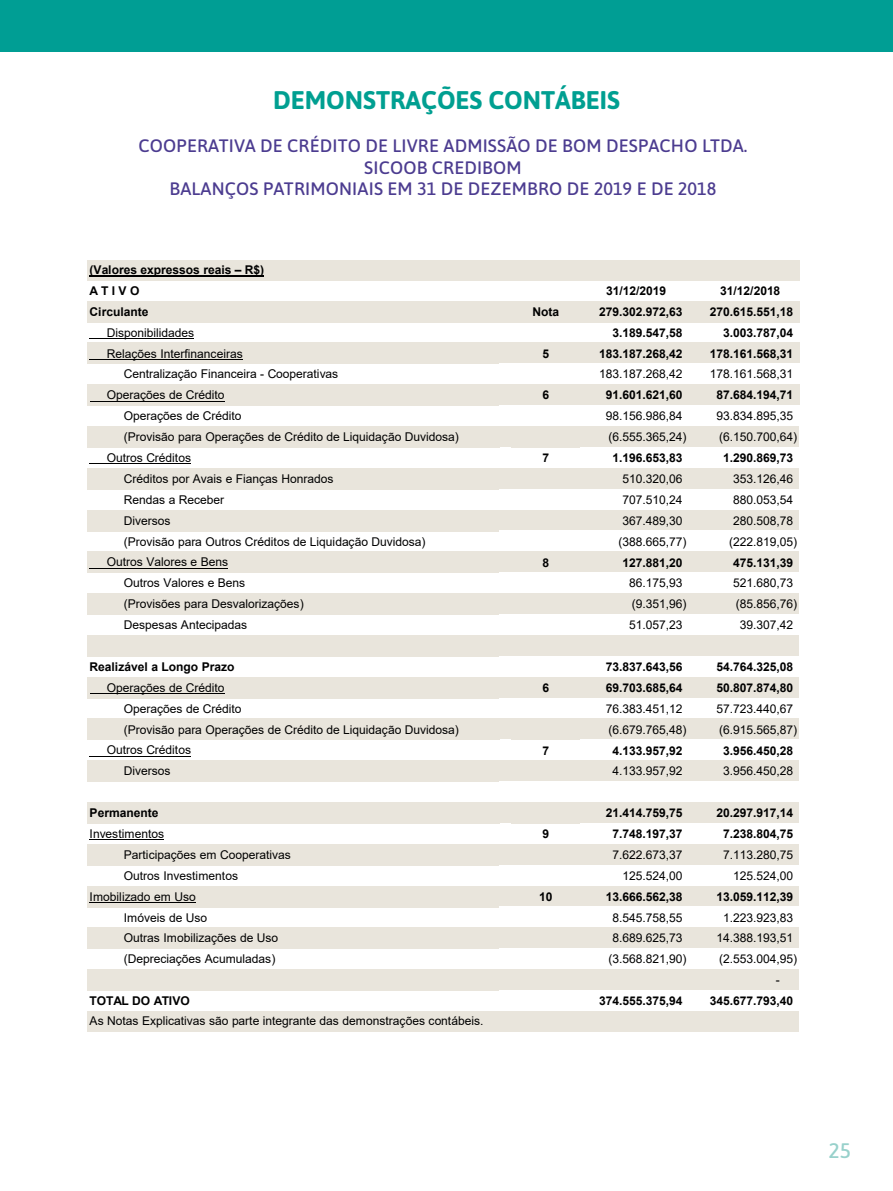
<style>
.page{position:relative;width:893px;height:1191px;background:#fff}
.page>*{position:absolute;margin:0;border:0;box-sizing:border-box;transform-origin:0 0}
.t1{font:700 25.5px "Asap";color:#009f91}
.t2{font:500 21px "Asap";color:#98d1cb}
.t3{font:500 18px/21.6px "Asap";letter-spacing:.01em;color:#4c3c90;text-align:center}
.t4{font:12px/20.9px "Arial";letter-spacing:-.005em;color:#000}
.t5{font:700 12px/20.9px "Arial";letter-spacing:-.005em;color:#000}
</style>
<div class="page">
<div style="left:88px;top:260px;width:412px;height:20px;background:#e9e5dc"></div>
<div style="left:500px;top:260px;width:300px;height:20px;background:#e9e5dc"></div>
<div style="left:88px;top:301px;width:712px;height:21px;background:#e9e5dc"></div>
<div style="left:88px;top:343px;width:712px;height:21px;background:#e9e5dc"></div>
<div style="left:88px;top:385px;width:712px;height:21px;background:#e9e5dc"></div>
<div style="left:500px;top:405px;width:316px;height:22px;background:#fff"></div>
<div style="left:88px;top:426px;width:712px;height:21px;background:#e9e5dc"></div>
<div style="left:88px;top:468px;width:712px;height:21px;background:#e9e5dc"></div>
<div style="left:88px;top:510px;width:712px;height:21px;background:#e9e5dc"></div>
<div style="left:88px;top:552px;width:712px;height:21px;background:#e9e5dc"></div>
<div style="left:88px;top:593px;width:712px;height:21px;background:#e9e5dc"></div>
<div style="left:88px;top:635px;width:712px;height:21px;background:#e9e5dc"></div>
<div style="left:88px;top:677px;width:712px;height:21px;background:#e9e5dc"></div>
<div style="left:88px;top:719px;width:712px;height:21px;background:#e9e5dc"></div>
<div style="left:88px;top:760px;width:712px;height:21px;background:#e9e5dc"></div>
<div style="left:88px;top:802px;width:712px;height:21px;background:#e9e5dc"></div>
<div style="left:88px;top:844px;width:712px;height:21px;background:#e9e5dc"></div>
<div style="left:88px;top:886px;width:712px;height:21px;background:#e9e5dc"></div>
<div style="left:88px;top:927px;width:712px;height:22px;background:#e9e5dc"></div>
<div style="left:500px;top:948px;width:316px;height:21px;background:#fff"></div>
<div style="left:88px;top:969px;width:712px;height:21px;background:#e9e5dc"></div>
<div style="left:88px;top:1011px;width:712px;height:21px;background:#e9e5dc"></div>
<hr style="left:90px;top:275px;width:174px;height:2px;background:#000">
<hr style="left:90px;top:338px;width:104px;height:1px;background:#000">
<hr style="left:90px;top:359px;width:153px;height:1px;background:#000">
<hr style="left:90px;top:400px;width:134px;height:1px;background:#000">
<hr style="left:90px;top:463px;width:101px;height:1px;background:#000">
<hr style="left:90px;top:567px;width:138px;height:1px;background:#000">
<hr style="left:90px;top:693px;width:134px;height:1px;background:#000">
<hr style="left:90px;top:755px;width:101px;height:1px;background:#000">
<hr style="left:90px;top:839px;width:74px;height:1px;background:#000">
<hr style="left:90px;top:902px;width:106px;height:1px;background:#000">
<div style="left:0;top:0;width:893px;height:51px;background:#009e94"></div>
<h1 class="t1" style="left:273px;top:85px;width:348px">DEMONSTRAÇÕES CONTÁBEIS</h1>
<h3 class="t3" style="left:139px;top:134px;width:610px">COOPERATIVA DE CRÉDITO DE LIVRE ADMISSÃO DE BOM DESPACHO LTDA.<br>SICOOB CREDIBOM<br>BALANÇOS PATRIMONIAIS EM 31 DE DEZEMBRO DE 2019 E DE 2018</h3>
<p class="t5" style="left:90px;top:260px;width:176px">(Valores expressos reais – R$)<br>A T I V O</p>
<p class="t5" style="left:606px;top:281px;width:62px">31/12/2019</p>
<p class="t5" style="left:720px;top:281px;width:62px">31/12/2018</p>
<p class="t5" style="left:90px;top:301px;width:60px">Circulante</p>
<p class="t5" style="left:532px;top:301px;width:28px">Nota</p>
<p class="t5" style="left:599px;top:301px;width:85px">279.302.972,63</p>
<p class="t5" style="left:710px;top:301px;width:85px">270.615.551,18</p>
<p class="t4" style="left:107px;top:322px;width:89px">Disponibilidades</p>
<p class="t5" style="left:612px;top:322px;width:72px">3.189.547,58</p>
<p class="t5" style="left:723px;top:322px;width:72px">3.003.787,04</p>
<p class="t4" style="left:107px;top:343px;width:137px">Relações Interfinanceiras</p>
<p class="t5" style="left:542px;top:343px;width:8px">5</p>
<p class="t5" style="left:599px;top:343px;width:85px">183.187.268,42</p>
<p class="t5" style="left:710px;top:343px;width:85px">178.161.568,31</p>
<p class="t4" style="left:124px;top:364px;width:216px">Centralização Financeira - Cooperativas</p>
<p class="t4" style="left:599px;top:364px;width:85px">183.187.268,42</p>
<p class="t4" style="left:710px;top:364px;width:85px">178.161.568,31</p>
<p class="t4" style="left:107px;top:384px;width:119px">Operações de Crédito</p>
<p class="t5" style="left:542px;top:385px;width:8px">6</p>
<p class="t5" style="left:606px;top:385px;width:78px">91.601.621,60</p>
<p class="t5" style="left:716px;top:385px;width:78px">87.684.194,71</p>
<p class="t4" style="left:124px;top:405px;width:119px">Operações de Crédito</p>
<p class="t4" style="left:606px;top:405px;width:78px">98.156.986,84</p>
<p class="t4" style="left:716px;top:405px;width:78px">93.834.895,35</p>
<p class="t4" style="left:124px;top:426px;width:336px">(Provisão para Operações de Crédito de Liquidação Duvidosa)</p>
<p class="t4" style="left:608px;top:426px;width:80px">(6.555.365,24)</p>
<p class="t4" style="left:719px;top:426px;width:80px">(6.150.700,64)</p>
<p class="t4" style="left:107px;top:447px;width:86px">Outros Créditos</p>
<p class="t5" style="left:542px;top:447px;width:8px">7</p>
<p class="t5" style="left:612px;top:447px;width:72px">1.196.653,83</p>
<p class="t5" style="left:723px;top:447px;width:72px">1.290.869,73</p>
<p class="t4" style="left:124px;top:468px;width:211px">Créditos por Avais e Fianças Honrados</p>
<p class="t4" style="left:622px;top:468px;width:62px">510.320,06</p>
<p class="t4" style="left:733px;top:468px;width:62px">353.126,46</p>
<p class="t4" style="left:124px;top:489px;width:102px">Rendas a Receber</p>
<p class="t4" style="left:622px;top:489px;width:62px">707.510,24</p>
<p class="t4" style="left:733px;top:489px;width:62px">880.053,54</p>
<p class="t4" style="left:124px;top:510px;width:48px">Diversos</p>
<p class="t4" style="left:622px;top:510px;width:62px">367.489,30</p>
<p class="t4" style="left:733px;top:510px;width:62px">280.508,78</p>
<p class="t4" style="left:124px;top:531px;width:303px">(Provisão para Outros Créditos de Liquidação Duvidosa)</p>
<p class="t4" style="left:618px;top:531px;width:70px">(388.665,77)</p>
<p class="t4" style="left:729px;top:531px;width:70px">(222.819,05)</p>
<p class="t4" style="left:107px;top:551px;width:123px">Outros Valores e Bens</p>
<p class="t5" style="left:542px;top:552px;width:8px">8</p>
<p class="t5" style="left:622px;top:552px;width:62px">127.881,20</p>
<p class="t5" style="left:733px;top:552px;width:62px">475.131,39</p>
<p class="t4" style="left:124px;top:572px;width:123px">Outros Valores e Bens</p>
<p class="t4" style="left:629px;top:572px;width:55px">86.175,93</p>
<p class="t4" style="left:733px;top:572px;width:62px">521.680,73</p>
<p class="t4" style="left:124px;top:593px;width:181px">(Provisões para Desvalorizações)</p>
<p class="t4" style="left:632px;top:593px;width:56px">(9.351,96)</p>
<p class="t4" style="left:736px;top:593px;width:63px">(85.856,76)</p>
<p class="t4" style="left:124px;top:614px;width:125px">Despesas Antecipadas</p>
<p class="t4" style="left:629px;top:614px;width:55px">51.057,23</p>
<p class="t4" style="left:740px;top:614px;width:55px">39.307,42</p>
<p class="t5" style="left:90px;top:656px;width:147px">Realizável a Longo Prazo</p>
<p class="t5" style="left:606px;top:656px;width:78px">73.837.643,56</p>
<p class="t5" style="left:716px;top:656px;width:78px">54.764.325,08</p>
<p class="t4" style="left:107px;top:677px;width:119px">Operações de Crédito</p>
<p class="t5" style="left:542px;top:677px;width:8px">6</p>
<p class="t5" style="left:606px;top:677px;width:78px">69.703.685,64</p>
<p class="t5" style="left:716px;top:677px;width:78px">50.807.874,80</p>
<p class="t4" style="left:124px;top:698px;width:119px">Operações de Crédito</p>
<p class="t4" style="left:606px;top:698px;width:78px">76.383.451,12</p>
<p class="t4" style="left:716px;top:698px;width:78px">57.723.440,67</p>
<p class="t4" style="left:124px;top:719px;width:336px">(Provisão para Operações de Crédito de Liquidação Duvidosa)</p>
<p class="t4" style="left:608px;top:719px;width:80px">(6.679.765,48)</p>
<p class="t4" style="left:719px;top:719px;width:80px">(6.915.565,87)</p>
<p class="t4" style="left:107px;top:739px;width:86px">Outros Créditos</p>
<p class="t5" style="left:542px;top:740px;width:8px">7</p>
<p class="t5" style="left:612px;top:740px;width:72px">4.133.957,92</p>
<p class="t5" style="left:723px;top:740px;width:72px">3.956.450,28</p>
<p class="t4" style="left:124px;top:760px;width:48px">Diversos</p>
<p class="t4" style="left:612px;top:760px;width:72px">4.133.957,92</p>
<p class="t4" style="left:723px;top:760px;width:72px">3.956.450,28</p>
<p class="t5" style="left:90px;top:802px;width:70px">Permanente</p>
<p class="t5" style="left:606px;top:802px;width:78px">21.414.759,75</p>
<p class="t5" style="left:716px;top:802px;width:78px">20.297.917,14</p>
<p class="t4" style="left:90px;top:823px;width:76px">Investimentos</p>
<p class="t5" style="left:542px;top:823px;width:8px">9</p>
<p class="t5" style="left:612px;top:823px;width:72px">7.748.197,37</p>
<p class="t5" style="left:723px;top:823px;width:72px">7.238.804,75</p>
<p class="t4" style="left:124px;top:844px;width:168px">Participações em Cooperativas</p>
<p class="t4" style="left:612px;top:844px;width:72px">7.622.673,37</p>
<p class="t4" style="left:723px;top:844px;width:72px">7.113.280,75</p>
<p class="t4" style="left:124px;top:865px;width:116px">Outros Investimentos</p>
<p class="t4" style="left:622px;top:865px;width:62px">125.524,00</p>
<p class="t4" style="left:733px;top:865px;width:62px">125.524,00</p>
<p class="t4" style="left:90px;top:886px;width:108px">Imobilizado em Uso</p>
<p class="t5" style="left:539px;top:886px;width:15px">10</p>
<p class="t5" style="left:606px;top:886px;width:78px">13.666.562,38</p>
<p class="t5" style="left:716px;top:886px;width:78px">13.059.112,39</p>
<p class="t4" style="left:124px;top:906px;width:85px">Imóveis de Uso</p>
<p class="t4" style="left:612px;top:906px;width:72px">8.545.758,55</p>
<p class="t4" style="left:723px;top:906px;width:72px">1.223.923,83</p>
<p class="t4" style="left:124px;top:927px;width:156px">Outras Imobilizações de Uso</p>
<p class="t4" style="left:612px;top:927px;width:72px">8.689.625,73</p>
<p class="t4" style="left:716px;top:927px;width:78px">14.388.193,51</p>
<p class="t4" style="left:124px;top:948px;width:153px">(Depreciações Acumuladas)</p>
<p class="t4" style="left:608px;top:948px;width:80px">(3.568.821,90)</p>
<p class="t4" style="left:776px;top:948px;width:23px;text-indent:-57px">(2.553.004,95) -</p>
<p class="t5" style="left:90px;top:990px;width:102px">TOTAL DO ATIVO</p>
<p class="t5" style="left:599px;top:990px;width:85px">374.555.375,94</p>
<p class="t5" style="left:710px;top:990px;width:85px">345.677.793,40</p>
<p class="t4" style="left:90px;top:1010px;width:395px">As Notas Explicativas são parte integrante das demonstrações contábeis.</p>
<h2 class="t2" style="left:829px;top:1136px;width:24px">25</h2>
</div>
